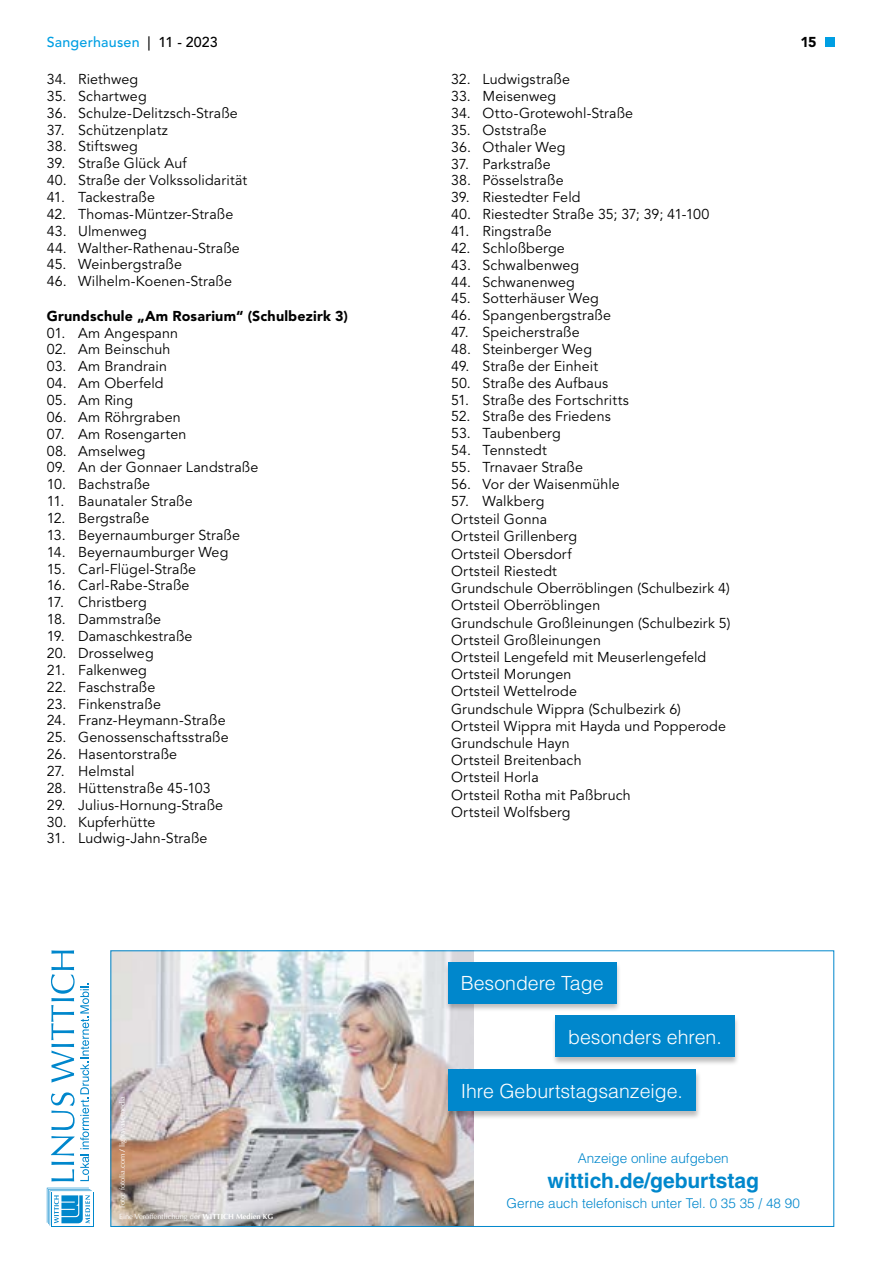
<style>
.page{position:relative;width:881px;height:1263px;background:#fff}
.page>*{position:absolute;margin:0;border:0;box-sizing:border-box;transform-origin:0 0}
.t1{font:700 21px "Helvetica LT";color:#0087cc}
.t2{font:300 19.5px "Helvetica LT";color:#fff}
.t3{font:14.25px/17.2px "Avenir LT";letter-spacing:.01em;color:#000}
.t4{font:900 14.25px "Avenir LT";letter-spacing:.015em;color:#000}
.t5{font:500 14.25px "Avenir LT";letter-spacing:.01em;color:#009fe3}
.t6{font:300 13.5px "Helvetica LT";color:#0087cc}
.t7{font:7.5px "Optima LT";color:#fff}
.s1{color:#000}
.s2{font-weight:700}
</style>
<div class="page">
<div style="left:824px;top:37px;width:9px;height:9px;background:#009fe3"></div>
<img style="left:112px;top:952px;width:361px;height:273px">
<div style="left:443px;top:962px;width:178px;height:50px;background:#000;opacity:.26"></div>
<div style="left:448px;top:962px;width:168px;height:41px;background:#0087cc"></div>
<div style="left:551px;top:1015px;width:188px;height:51px;background:#000;opacity:.26"></div>
<div style="left:555px;top:1016px;width:179px;height:41px;background:#0087cc"></div>
<div style="left:443px;top:1069px;width:258px;height:51px;background:#000;opacity:.26"></div>
<div style="left:448px;top:1070px;width:247px;height:41px;background:#0087cc"></div>
<svg style="left:51px;top:1225px;width:42px;height:2px"></svg>
<div style="left:52px;top:1192px;width:40px;height:34px;background:#fff"></div>
<svg style="left:47px;top:1188px;width:45px;height:37px"></svg>
<svg style="left:51px;top:950px;width:38px;height:231px"></svg>
<p class="t5" style="left:47px;top:34px;width:172px">Sangerhausen <span class="s1">| 11 - 2023</span></p>
<p class="t4" style="left:800px;top:34px;width:18px">15</p>
<p class="t3" style="left:47px;top:71px;width:93px">34. Riethweg</p>
<p class="t3" style="left:47px;top:88px;width:101px">35. Schartweg</p>
<p class="t3" style="left:47px;top:105px;width:192px">36. Schulze-Delitzsch-Straße</p>
<p class="t3" style="left:47px;top:121px;width:123px">37. Schützenplatz</p>
<p class="t3" style="left:47px;top:138px;width:93px">38. Stiftsweg</p>
<p class="t3" style="left:47px;top:155px;width:141px">39. Straße Glück Auf</p>
<p class="t3" style="left:47px;top:172px;width:202px">40. Straße der Volkssolidarität</p>
<p class="t3" style="left:47px;top:189px;width:110px">41. Tackestraße</p>
<p class="t3" style="left:47px;top:206px;width:188px">42. Thomas-Müntzer-Straße</p>
<p class="t3" style="left:47px;top:223px;width:102px">43. Ulmenweg</p>
<p class="t3" style="left:47px;top:239px;width:194px">44. Walther-Rathenau-Straße</p>
<p class="t3" style="left:47px;top:256px;width:137px">45. Weinbergstraße</p>
<p class="t3" style="left:47px;top:273px;width:187px">46. Wilhelm-Koenen-Straße</p>
<p class="t4" style="left:47px;top:307px;width:302px">Grundschule „Am Rosarium“ (Schulbezirk 3)</p>
<p class="t3" style="left:47px;top:324px;width:133px">01. Am Angespann</p>
<p class="t3" style="left:47px;top:341px;width:125px">02. Am Beinschuh</p>
<p class="t3" style="left:47px;top:358px;width:122px">03. Am Brandrain</p>
<p class="t3" style="left:47px;top:375px;width:118px">04. Am Oberfeld</p>
<p class="t3" style="left:47px;top:392px;width:88px">05. Am Ring</p>
<p class="t3" style="left:47px;top:409px;width:135px">06. Am Röhrgraben</p>
<p class="t3" style="left:47px;top:426px;width:141px">07. Am Rosengarten</p>
<p class="t3" style="left:47px;top:442px;width:100px">08. Amselweg</p>
<p class="t3" style="left:47px;top:459px;width:213px">09. An der Gonnaer Landstraße</p>
<p class="t3" style="left:47px;top:476px;width:105px">10. Bachstraße</p>
<p class="t3" style="left:47px;top:493px;width:147px">11. Baunataler Straße</p>
<p class="t3" style="left:47px;top:510px;width:104px">12. Bergstraße</p>
<p class="t3" style="left:47px;top:527px;width:195px">13. Beyernaumburger Straße</p>
<p class="t3" style="left:47px;top:544px;width:183px">14. Beyernaumburger Weg</p>
<p class="t3" style="left:47px;top:560px;width:151px">15. Carl-Flügel-Straße</p>
<p class="t3" style="left:47px;top:577px;width:144px">16. Carl-Rabe-Straße</p>
<p class="t3" style="left:47px;top:594px;width:101px">17. Christberg</p>
<p class="t3" style="left:47px;top:611px;width:116px">18. Dammstraße</p>
<p class="t3" style="left:47px;top:628px;width:147px">19. Damaschkestraße</p>
<p class="t3" style="left:47px;top:645px;width:108px">20. Drosselweg</p>
<p class="t3" style="left:47px;top:662px;width:101px">21. Falkenweg</p>
<p class="t3" style="left:47px;top:678px;width:110px">22. Faschstraße</p>
<p class="t3" style="left:47px;top:695px;width:116px">23. Finkenstraße</p>
<p class="t3" style="left:47px;top:712px;width:180px">24. Franz-Heymann-Straße</p>
<p class="t3" style="left:47px;top:729px;width:183px">25. Genossenschaftsstraße</p>
<p class="t3" style="left:47px;top:746px;width:132px">26. Hasentorstraße</p>
<p class="t3" style="left:47px;top:763px;width:89px">27. Helmstal</p>
<p class="t3" style="left:47px;top:780px;width:165px">28. Hüttenstraße 45-103</p>
<p class="t3" style="left:47px;top:796px;width:178px">29. Julius-Hornung-Straße</p>
<p class="t3" style="left:47px;top:813px;width:110px">30. Kupferhütte</p>
<p class="t3" style="left:47px;top:830px;width:162px">31. Ludwig-Jahn-Straße</p>
<p class="t3" style="left:451px;top:71px;width:120px">32. Ludwigstraße</p>
<p class="t3" style="left:451px;top:88px;width:107px">33. Meisenweg</p>
<p class="t3" style="left:451px;top:105px;width:183px">34. Otto-Grotewohl-Straße</p>
<p class="t3" style="left:451px;top:122px;width:97px">35. Oststraße</p>
<p class="t3" style="left:451px;top:139px;width:116px">36. Othaler Weg</p>
<p class="t3" style="left:451px;top:155px;width:101px">37. Parkstraße</p>
<p class="t3" style="left:451px;top:172px;width:114px">38. Pösselstraße</p>
<p class="t3" style="left:451px;top:189px;width:131px">39. Riestedter Feld</p>
<p class="t3" style="left:451px;top:206px;width:260px">40. Riestedter Straße 35; 37; 39; 41-100</p>
<p class="t3" style="left:451px;top:223px;width:102px">41. Ringstraße</p>
<p class="t3" style="left:451px;top:240px;width:115px">42. Schloßberge</p>
<p class="t3" style="left:451px;top:257px;width:129px">43. Schwalbenweg</p>
<p class="t3" style="left:451px;top:273px;width:125px">44. Schwanenweg</p>
<p class="t3" style="left:451px;top:290px;width:149px">45. Sotterhäuser Weg</p>
<p class="t3" style="left:451px;top:307px;width:161px">46. Spangenbergstraße</p>
<p class="t3" style="left:451px;top:324px;width:130px">47. Speicherstraße</p>
<p class="t3" style="left:451px;top:341px;width:142px">48. Steinberger Weg</p>
<p class="t3" style="left:451px;top:358px;width:148px">49. Straße der Einheit</p>
<p class="t3" style="left:451px;top:375px;width:158px">50. Straße des Aufbaus</p>
<p class="t3" style="left:451px;top:391px;width:179px">51. Straße des Fortschritts</p>
<p class="t3" style="left:451px;top:408px;width:161px">52. Straße des Friedens</p>
<p class="t3" style="left:451px;top:425px;width:111px">53. Taubenberg</p>
<p class="t3" style="left:451px;top:442px;width:97px">54. Tennstedt</p>
<p class="t3" style="left:451px;top:459px;width:133px">55. Trnavaer Straße</p>
<p class="t3" style="left:451px;top:476px;width:170px">56. Vor der Waisenmühle</p>
<p class="t3" style="left:451px;top:493px;width:281px">57. Walkberg<br>Ortsteil Gonna<br>Ortsteil Grillenberg<br>Ortsteil Obersdorf<br>Ortsteil Riestedt<br>Grundschule Oberröblingen (Schulbezirk 4)<br>Ortsteil Oberröblingen<br>Grundschule Großleinungen (Schulbezirk 5)<br>Ortsteil Großleinungen<br>Ortsteil Lengefeld mit Meuserlengefeld<br>Ortsteil Morungen<br>Ortsteil Wettelrode<br>Grundschule Wippra (Schulbezirk 6)<br>Ortsteil Wippra mit Hayda und Popperode<br>Grundschule Hayn<br>Ortsteil Breitenbach<br>Ortsteil Horla<br>Ortsteil Rotha mit Paßbruch<br>Ortsteil Wolfsberg</p>
<p class="t7" style="left:118px;top:1208px;width:114px;rotate:-90deg">Foto: fotolia.com <span class="s2">/</span> lightwavemedia</p>
<p class="t7" style="left:119px;top:1211px;width:155px">Eine Veröffentlichung der <span class="s2">WITTICH Medien KG</span></p>
<h2 class="t2" style="left:460px;top:971px;width:144px">Besondere Tage</h2>
<h2 class="t2" style="left:568px;top:1025px;width:155px">besonders ehren.</h2>
<h2 class="t2" style="left:460px;top:1079px;width:224px">Ihre Geburtstagsanzeige.</h2>
<p class="t6" style="left:577px;top:1150px;width:152px">Anzeige online aufgeben</p>
<h1 class="t1" style="left:547px;top:1168px;width:212px">wittich.de/geburtstag</h1>
<p class="t6" style="left:506px;top:1195px;width:294px">Gerne auch telefonisch unter Tel. 0 35 35 / 48 90</p>
</div>
